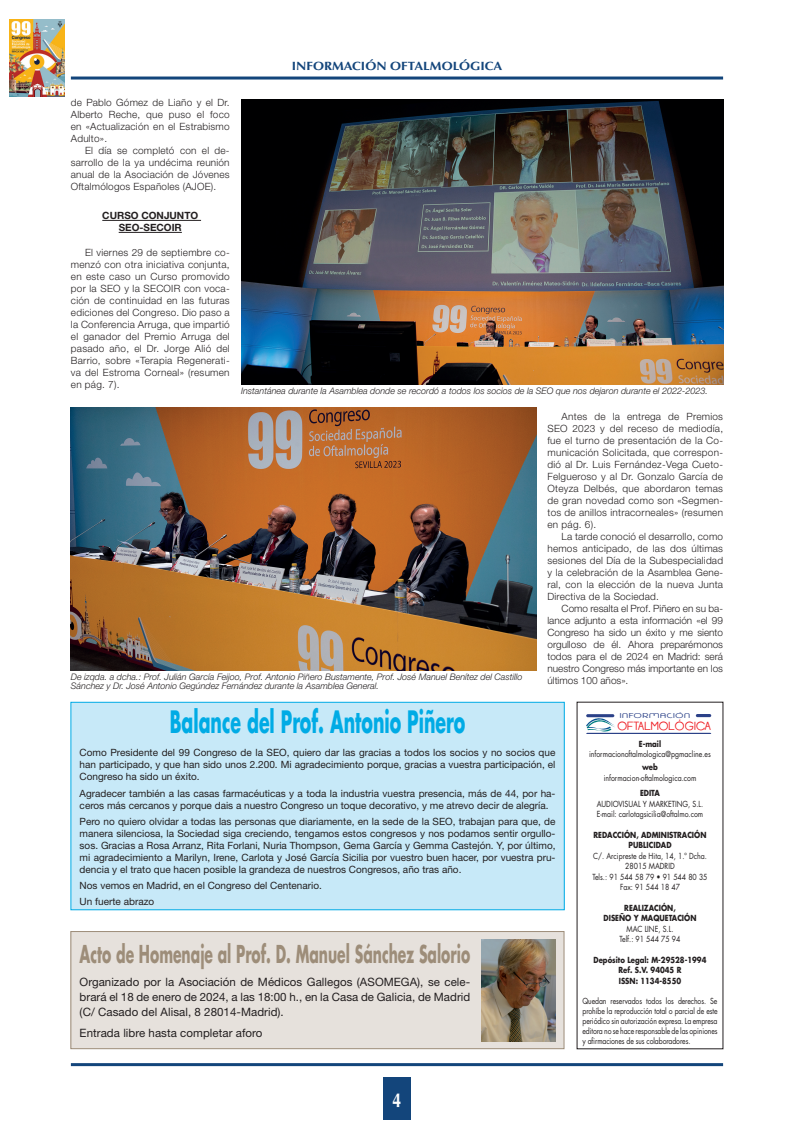
<style>
.page{position:relative;width:794px;height:1134px;background:#fff}
.page>*{position:absolute;margin:0;border:0;box-sizing:border-box;transform-origin:0 0}
.t1{font:700 30px "Futura Std";color:#00abe5;scale:.58 1}
.t2{font:700 24px "Futura Std";color:#9d8d79;scale:.58 1}
.t3{font:700 20px "Optima LT Std";color:#fff;scale:.8 1}
.t4{font:700 12px "Optima LT Std";color:#13457b;scale:1.1 1}
.t5{font:11.8px "Opificio Rounded";color:#ee1d23}
.t6{font:11.5px/15px "Helvetica Neue LT Std";letter-spacing:.005em;color:#231f20;text-align:justify}
.t7{font:300 10px/12px "Helvetica Neue LT Std";letter-spacing:.02em;color:#231f20;text-align:justify}
.t8{font:10px/12px "Helvetica Neue LT Std";color:#231f20;text-align:justify}
.t9{font:700 10px/12px "Helvetica Neue LT Std";color:#231f20;text-align:center}
.t10{font:italic 300 9px/9.5px "Helvetica Neue LT Std";color:#231f20}
.t11{font:8.2px/10.4px "Futura Std";color:#231f20;text-align:center;scale:.85 1}
.t12{font:8.2px/10px "Futura Std";color:#231f20;text-align:justify;scale:.84 1}
.t13{font:700 8.2px/10.4px "Futura Std";color:#231f20;text-align:center;scale:.85 1}
.t14{font:6.2px "Fabada";color:#2b4188;scale:1.5 1}
</style>
<div class="page">
<div style="left:383px;top:1078px;width:28px;height:42px;background:#13457b"></div>
<img style="left:10px;top:20px;width:54px;height:76px">
<hr style="left:71px;top:77px;width:652px;height:3px;background:#13457b">
<hr style="left:71px;top:1063px;width:652px;height:3px;background:#13457b">
<hr style="left:102px;top:220px;width:99px;height:1px;background:#231f20">
<hr style="left:119px;top:232px;width:63px;height:1px;background:#231f20">
<hr style="left:586px;top:714px;width:28px;height:3px;background:#2b4188;border-radius:2px">
<hr style="left:696px;top:714px;width:15px;height:3px;background:#2b4188;border-radius:2px">
<svg style="left:586px;top:717px;width:125px;height:17px"></svg>
<div style="left:71px;top:702px;width:493px;height:208px;background:#c7e9f8"></div>
<div style="left:71px;top:702px;width:493px;height:208px;border:1px solid #00abe5"></div>
<hr style="left:397px;top:99px;width:1px;height:245px;background:#00abe5">
<div style="left:71px;top:931px;width:493px;height:118px;background:#e6e1dc"></div>
<div style="left:71px;top:931px;width:493px;height:118px;border:1px solid #9d8d79"></div>
<img style="left:481px;top:939px;width:74px;height:103px">
<img style="left:241px;top:100px;width:482px;height:285px">
<img style="left:71px;top:407px;width:465px;height:264px">
<p class="t4" style="left:292px;top:59px;width:193px">INFORMACIÓN OFTALMOLÓGICA</p>
<p class="t7" style="left:71px;top:97px;width:160px">de Pablo Gómez de Liaño y el Dr.<br>Alberto Reche, que puso el foco en «Actualización en el Estrabismo Adulto».</p>
<p class="t7" style="left:71px;top:145px;width:160px;text-indent:14px">El día se completó con el de&shy;sarrollo de la ya undécima reunión anual de la Asociación de Jóvenes Oftalmólogos Españoles (AJOE).</p>
<p class="t9" style="left:102px;top:210px;width:97px">CURSO CONJUNTO<br>SEO‑SECOIR</p>
<p class="t7" style="left:71px;top:246px;width:160px;text-indent:14px">El viernes 29 de septiembre co&shy;menzó con otra iniciativa conjunta, en este caso un Curso promovido por la SEO y la SECOIR con voca&shy;ción de continuidad en las futuras ediciones del Congreso. Dio paso a la Conferencia Arruga, que impartió el ganador del Premio Arruga del pasado año, el Dr. Jorge Alió del Barrio, sobre «Terapia Regenerati&shy;va del Estroma Corneal» (resumen en pág. 7).</p>
<p class="t10" style="left:241px;top:386px;width:468px">Instantánea durante la Asamblea donde se recordó a todos los socios de la SEO que nos dejaron durante el 2022-2023.</p>
<p class="t10" style="left:71px;top:672px;width:453px">De izqda. a dcha.: Prof. Julián García Feijoo, Prof. Antonio Piñero Bustamente, Prof. José Manuel Benítez del Castillo<br>Sánchez y Dr. José Antonio Gegúndez Fernández durante la Asamblea General.</p>
<p class="t7" style="left:547px;top:411px;width:177px;text-indent:14px">Antes de la entrega de Premios SEO 2023 y del receso de mediodía, fue el turno de presentación de la Co&shy;municación Solicitada, que correspon&shy;dió al Dr. Luis Fernández-Vega Cueto-Felgueroso y al Dr. Gonzalo García de Oteyza Delbés, que abordaron temas de gran novedad como son «Segmen&shy;tos de anillos intracorneales» (resumen en pág. 6).</p>
<p class="t7" style="left:547px;top:531px;width:177px;text-indent:14px">La tarde conoció el desarrollo, como hemos anticipado, de las dos últimas sesiones del Día de la Subespecialidad y la celebración de la Asamblea Gene&shy;ral, con la elección de la nueva Junta Directiva de la Sociedad.</p>
<p class="t7" style="left:547px;top:603px;width:177px;text-indent:14px">Como resalta el Prof. Piñero en su ba&shy;lance adjunto a esta información «el 99<br>Congreso ha sido un éxito y me siento orgulloso de él. Ahora preparémonos todos para el de 2024 en Madrid: será nuestro Congreso más importante en los últimos 100 años».</p>
<h1 class="t1" style="left:170px;top:702px;width:511px">Balance del Prof. Antonio Piñero</h1>
<p class="t5" style="left:617px;top:719px;width:95px">OFTALMOLÓGICA</p>
<p class="t8" style="left:80px;top:747px;width:477px">Como Presidente del 99 Congreso de la SEO, quiero dar las gracias a todos los socios y no socios que han participado, y que han sido unos 2.200. Mi agradecimiento porque, gracias a vuestra participación, el Congreso ha sido un éxito.</p>
<p class="t8" style="left:80px;top:787px;width:477px">Agradecer también a las casas farmacéuticas y a toda la industria vuestra presencia, más de 44, por ha&shy;ceros más cercanos y porque dais a nuestro Congreso un toque decorativo, y me atrevo decir de alegría.</p>
<p class="t8" style="left:80px;top:815px;width:477px">Pero no quiero olvidar a todas las personas que diariamente, en la sede de la SEO, trabajan para que, de manera silenciosa, la Sociedad siga creciendo, tengamos estos congresos y nos podamos sentir orgullo&shy;sos. Gracias a Rosa Arranz, Rita Forlani, Nuria Thompson, Gema García y Gemma Castejón. Y, por último, mi agradecimiento a Marilyn, Irene, Carlota y José García Sicilia por vuestro buen hacer, por vuestra pru&shy;dencia y el trato que hacen posible la grandeza de nuestros Congresos, año tras año.</p>
<p class="t8" style="left:80px;top:877px;width:244px;line-height:16.2px">Nos vemos en Madrid, en el Congreso del Centenario.<br>Un fuerte abrazo</p>
<h2 class="t2" style="left:80px;top:938px;width:675px">Acto de Homenaje al Prof. D. Manuel Sánchez Salorio</h2>
<p class="t6" style="left:80px;top:975px;width:392px">Organizado por la Asociación de Médicos Gallegos (ASOMEGA), se cele&shy;brará el 18 de enero de 2024, a las 18:00 h., en la Casa de Galicia, de Madrid (C/ Casado del Alisal, 8 28014-Madrid).</p>
<p class="t6" style="left:80px;top:1025px;width:184px">Entrada libre hasta completar aforo</p>
<p class="t14" style="left:619px;top:711px;width:49px">INFORMACIÓN</p>
<p class="t13" style="left:639px;top:739px;width:28px">E-mail</p>
<p class="t11" style="left:589px;top:749px;width:145px">informacionoftalmologica@pgmacline.es</p>
<p class="t13" style="left:642px;top:762px;width:20px">web</p>
<p class="t11" style="left:603px;top:773px;width:111px">informacion-oftalmologica.com</p>
<p class="t13" style="left:640px;top:788px;width:25px">EDITA</p>
<p class="t11" style="left:596px;top:799px;width:127px;text-align:left">AUDIOVISUAL Y MARKETING, S.L.<br>E-mail: carlotagsicilia@oftalmo.com</p>
<p class="t13" style="left:593px;top:829px;width:134px">REDACCIÓN, ADMINISTRACIÓN<br>PUBLICIDAD</p>
<p class="t11" style="left:592px;top:851px;width:137px">C/. Arcipreste de Hita, 14, 1.º Dcha.<br>28015 MADRID<br>Tels.: 91 544 58 79 • 91 544 80 35<br>Fax: 91 544 18 47</p>
<p class="t13" style="left:603px;top:902px;width:111px">REALIZACIÓN,<br>DISEÑO Y MAQUETACIÓN</p>
<p class="t11" style="left:619px;top:923px;width:73px">MAC LINE, S.L.<br>Telf.: 91 544 75 94</p>
<p class="t13" style="left:593px;top:954px;width:134px">Depósito Legal: M-29528-1994<br>Ref. S.V. 94045 R<br>ISSN: 1134-8550</p>
<p class="t12" style="left:582px;top:996px;width:162px">Quedan reservados todos los derechos. Se prohíbe la reproducción total o parcial de este periódico sin autorización expresa. La empresa editora no se hace responsable de las opiniones y afirmaciones de sus colaboradores.</p>
<h3 class="t3" style="left:392px;top:1088px;width:13px">4</h3>
</div>
